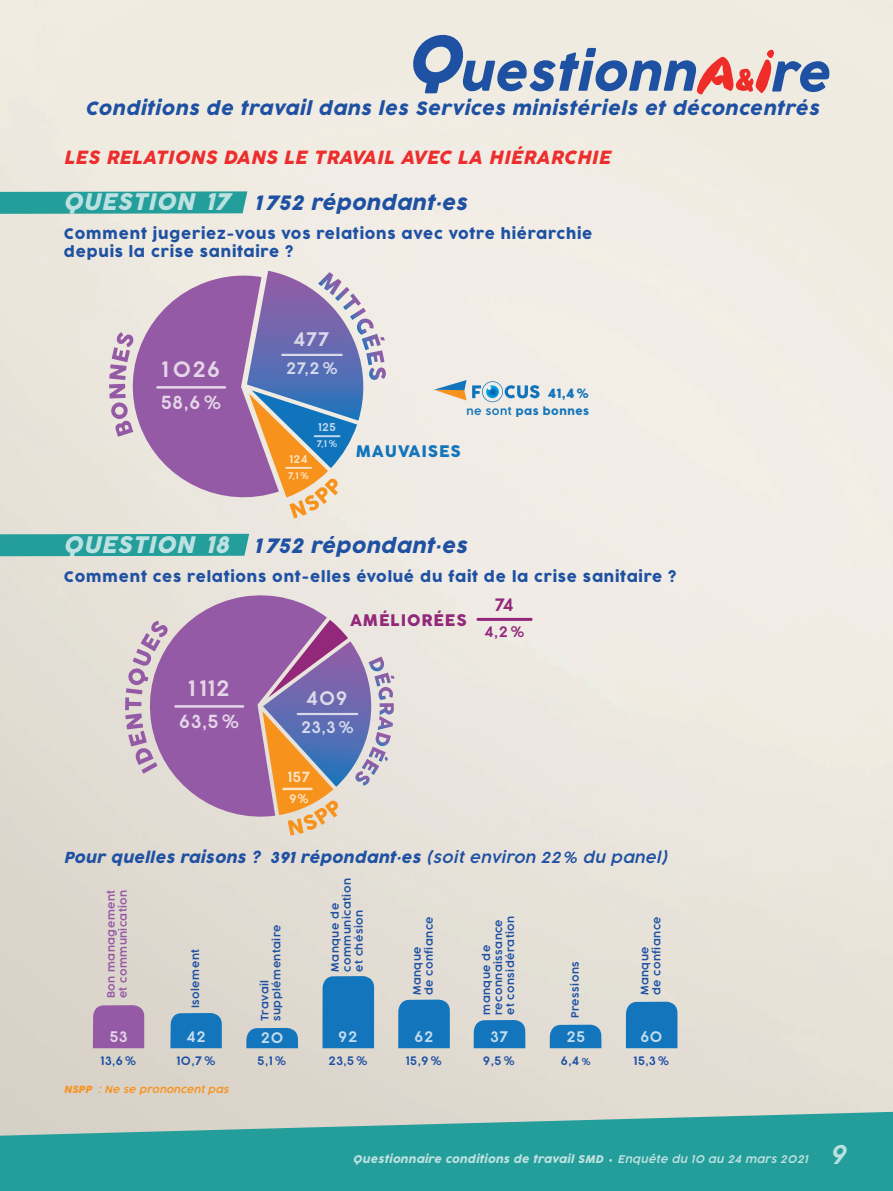
<style>
.page{position:relative;width:893px;height:1191px;background:#fff}
.page>*{position:absolute;margin:0;border:0;box-sizing:border-box;transform-origin:0 0}
.t1{font:italic 300 25.5px "Cocogoose Pro";color:rgb(255 255 255/.7)}
.t2{font:300 21.9px "Cocogoose Pro";letter-spacing:.04em;color:rgb(255 255 255/.75)}
.t3{font:italic 19.5px "Cocogoose Pro";letter-spacing:.025em;color:#1f51a3}
.t4{font:300 19.2px "Cocogoose Pro";letter-spacing:.045em;color:rgb(255 255 255/.75)}
.t5{font:300 18.6px "Cocogoose Pro";color:rgb(255 255 255/.75)}
.t6{font:italic 18px "Cocogoose Pro";letter-spacing:.035em;color:#1f51a3}
.t7{font:italic 18px "Cocogoose Pro";letter-spacing:.025em;color:#ec2e2e}
.t8{font:300 17.55px "Cocogoose Pro";color:#93287b}
.t9{font:16.5px "Cocogoose Pro";letter-spacing:.055em;color:#93287b}
.t10{font:16.5px "Cocogoose Pro";letter-spacing:.055em;color:#1375bc}
.t11{font:300 16.35px "Cocogoose Pro";color:rgb(255 255 255/.75)}
.t12{font:15px/18px "Cocogoose Pro";letter-spacing:.055em;color:#1f51a3}
.t13{font:italic 15px "Cocogoose Pro";letter-spacing:.025em;color:#1f51a3}
.t14{font:300 15px "Cocogoose Pro";letter-spacing:.045em;color:rgb(255 255 255/.75)}
.t15{font:300 14.85px "Cocogoose Pro";color:#93287b}
.t16{font:300 14.4px "Cocogoose Pro";color:rgb(255 255 255/.75)}
.t17{font:13.05px "Cocogoose Pro";color:#1375bc}
.t18{font:300 12.15px "Cocogoose Pro";color:rgb(255 255 255/.75)}
.t19{font:300 12px "Cocogoose Pro";letter-spacing:.035em;color:#1f51a3}
.t20{font:300 11.1px "Cocogoose Pro";letter-spacing:.04em;color:rgb(255 255 255/.75)}
.t21{font:10.8px "Cocogoose Pro";letter-spacing:.05em;color:#1375bc}
.t22{font:300 10.5px/12px "Cocogoose Pro";letter-spacing:.05em;color:#1f51a3}
.t23{font:italic 10.5px "Cocogoose Pro";letter-spacing:.025em;color:rgb(255 255 255/.7)}
.t24{font:300 10.5px/12px "Cocogoose Pro";letter-spacing:.05em;color:#955aa5}
.t25{font:italic 300 10.5px "Cocogoose Pro";letter-spacing:.025em;color:rgb(255 255 255/.7)}
.t26{font:italic 300 9.75px "Cocogoose Pro";letter-spacing:.02em;color:#f7931d}
.t27{font:300 9.3px "Cocogoose Pro";color:rgb(255 255 255/.75)}
.s1{font-size:22.5px;color:rgb(255 255 255/.7)}
.s2{font-weight:300}
.s3{font-weight:400}
.s4{font-size:9.75px}
</style>
<div class="page">
<svg style="left:0;top:1111px;width:893px;height:79px;background:#41a6a2"></svg>
<svg style="left:411px;top:35px;width:420px;height:60px;background:#b7b7c6"></svg>
<svg style="left:109px;top:271px;width:277px;height:247px;background:#ae99b9"></svg>
<hr style="left:156px;top:386px;width:70px;height:2px;background:#ddcbe2">
<hr style="left:281px;top:354px;width:62px;height:2px;background:#d7d9eb">
<svg style="left:434px;top:380px;width:106px;height:22px;background:#b4c7cd"></svg>
<hr style="left:285px;top:467px;width:27px;height:2px;background:#fff;opacity:.75">
<svg style="left:125px;top:621px;width:16px;height:152px;background:#cfbbc9"></svg>
<svg style="left:141px;top:591px;width:186px;height:232px;background:#ac81b3"></svg>
<svg style="left:262px;top:620px;width:132px;height:215px;background:#b098aa"></svg>
<hr style="left:174px;top:705px;width:70px;height:2px;background:#fff;opacity:.75">
<hr style="left:297px;top:713px;width:61px;height:2px;background:#d8d9eb">
<hr style="left:476px;top:618px;width:57px;height:3px;background:#93287b;border-radius:2px">
<hr style="left:282px;top:787px;width:31px;height:3px;background:#fff;opacity:.75">
<svg style="left:0;top:191px;width:247px;height:23px;background:#2ea29e"></svg>
<div style="left:0;top:534px;width:249px;height:22px;background:#249e9b"></div>
<hr style="left:314px;top:435px;width:26px;height:2px;background:#fff;opacity:.75">
<div style="left:93px;top:1005px;width:51px;height:43px;background:#955aa5"></div>
<svg style="left:170px;top:1013px;width:52px;height:35px;background:#1c79bc"></svg>
<svg style="left:246px;top:1028px;width:52px;height:21px"></svg>
<div style="left:322px;top:976px;width:52px;height:72px;background:#1375bc"></div>
<svg style="left:398px;top:999px;width:52px;height:49px;background:#1c79bc"></svg>
<div style="left:626px;top:1001px;width:51px;height:47px;background:#1375bc"></div>
<svg style="left:550px;top:1024px;width:52px;height:24px"></svg>
<svg style="left:474px;top:1020px;width:51px;height:28px"></svg>
<h3 class="t6" style="left:85px;top:101px;width:736px">Conditions de travail dans les Services ministériels et déconcentrés</h3>
<h3 class="t7" style="left:64px;top:149px;width:548px">LES RELATIONS DANS LE TRAVAIL AVEC LA HIÉRARCHIE</h3>
<h3 class="t3" style="left:63px;top:194px;width:405px"><span class="s1">QUESTION 17</span> 1 752 répondant·es</h3>
<h3 class="t12" style="left:64px;top:226px;width:530px">Comment jugeriez-vous vos relations avec votre hiérarchie depuis la crise sanitaire ?</h3>
<h2 class="t2" style="left:161px;top:359px;width:60px">1 026</h2>
<h3 class="t5" style="left:161px;top:394px;width:61px">58,6 %</h3>
<h3 class="t4" style="left:293px;top:330px;width:37px">477</h3>
<h3 class="t11" style="left:286px;top:360px;width:53px">27,2 %</h3>
<p class="t20" style="left:289px;top:454px;width:20px">124</p>
<p class="t27" style="left:288px;top:471px;width:22px">7,1 %</p>
<p class="t20" style="left:318px;top:422px;width:19px">125</p>
<p class="t27" style="left:317px;top:440px;width:22px">7,1 %</p>
<p class="t17" style="left:548px;top:387px;width:42px">41,4 %</p>
<p class="t21" style="left:466px;top:406px;width:124px"><span class="s2">ne sont</span> pas bonnes</p>
<h3 class="t10" style="left:356px;top:444px;width:107px">MAUVAISES</h3>
<h3 class="t3" style="left:63px;top:536px;width:405px"><span class="s1">QUESTION 18</span> 1 752 répondant·es</h3>
<h3 class="t12" style="left:64px;top:568px;width:614px">Comment ces relations ont-elles évolué du fait de la crise sanitaire ?</h3>
<h2 class="t2" style="left:188px;top:678px;width:43px">1 112</h2>
<h3 class="t5" style="left:179px;top:713px;width:61px">63,5 %</h3>
<h3 class="t9" style="left:350px;top:613px;width:118px">AMÉLIORÉES</h3>
<h3 class="t8" style="left:495px;top:597px;width:20px">74</h3>
<h3 class="t15" style="left:484px;top:625px;width:41px">4,2 %</h3>
<h3 class="t4" style="left:306px;top:689px;width:43px">409</h3>
<h3 class="t11" style="left:301px;top:719px;width:54px">23,3 %</h3>
<h3 class="t16" style="left:287px;top:771px;width:24px">157</h3>
<p class="t18" style="left:290px;top:793px;width:20px">9%</p>
<h3 class="t13" style="left:64px;top:851px;width:605px">Pour quelles raisons ? 391 répondant·es <span class="s2">(soit environ 22 % du panel)</span></h3>
<p class="t24" style="left:106px;top:998px;width:110px;rotate:-90deg">Bon management et communication</p>
<p class="t22" style="left:190px;top:1008px;width:61px;rotate:-90deg">Isolement</p>
<p class="t22" style="left:259px;top:1021px;width:98px;rotate:-90deg">Travail supplémentaire</p>
<p class="t22" style="left:330px;top:971px;width:95px;rotate:-90deg">Manque de communication et chésion</p>
<h3 class="t14" style="left:110px;top:1029px;width:19px">53</h3>
<h3 class="t14" style="left:186px;top:1029px;width:21px">42</h3>
<h3 class="t14" style="left:261px;top:1030px;width:24px">20</h3>
<h3 class="t14" style="left:339px;top:1029px;width:20px">92</h3>
<p class="t19" style="left:328px;top:1055px;width:40px">23,5 %</p>
<p class="t19" style="left:100px;top:1055px;width:37px">13,6 %</p>
<p class="t19" style="left:176px;top:1055px;width:41px">10,7 %</p>
<p class="t19" style="left:258px;top:1055px;width:30px">5,1 %</p>
<p class="t26" style="left:64px;top:1084px;width:166px"><span class="s3">NSPP</span> : Ne se prononcent pas</p>
<p class="t22" style="left:412px;top:995px;width:80px;rotate:-90deg">Manque<br>de confiance</p>
<h3 class="t14" style="left:414px;top:1029px;width:20px">62</h3>
<p class="t19" style="left:406px;top:1055px;width:38px">15,9 %</p>
<p class="t22" style="left:481px;top:1015px;width:100px;rotate:-90deg">manque de reconnaissance et considération</p>
<h3 class="t14" style="left:490px;top:1029px;width:19px">37</h3>
<p class="t19" style="left:483px;top:1055px;width:33px">9,5 %</p>
<p class="t22" style="left:570px;top:1017px;width:58px;rotate:-90deg">Pressions</p>
<h3 class="t14" style="left:566px;top:1029px;width:20px">25</h3>
<p class="t19" style="left:561px;top:1055px;width:31px">6,4 <span class="s4">%</span></p>
<p class="t22" style="left:639px;top:995px;width:80px;rotate:-90deg">Manque<br>de confiance</p>
<h3 class="t14" style="left:640px;top:1029px;width:24px">60</h3>
<p class="t19" style="left:633px;top:1055px;width:37px">15,3 %</p>
<p class="t23" style="left:353px;top:1154px;width:252px">Questionnaire conditions de travail SMD</p>
<p class="t25" style="left:618px;top:1154px;width:192px">Enquête du 10 au 24 mars 2021</p>
<h1 class="t1" style="left:830px;top:1143px;width:17px">9</h1>
</div>
